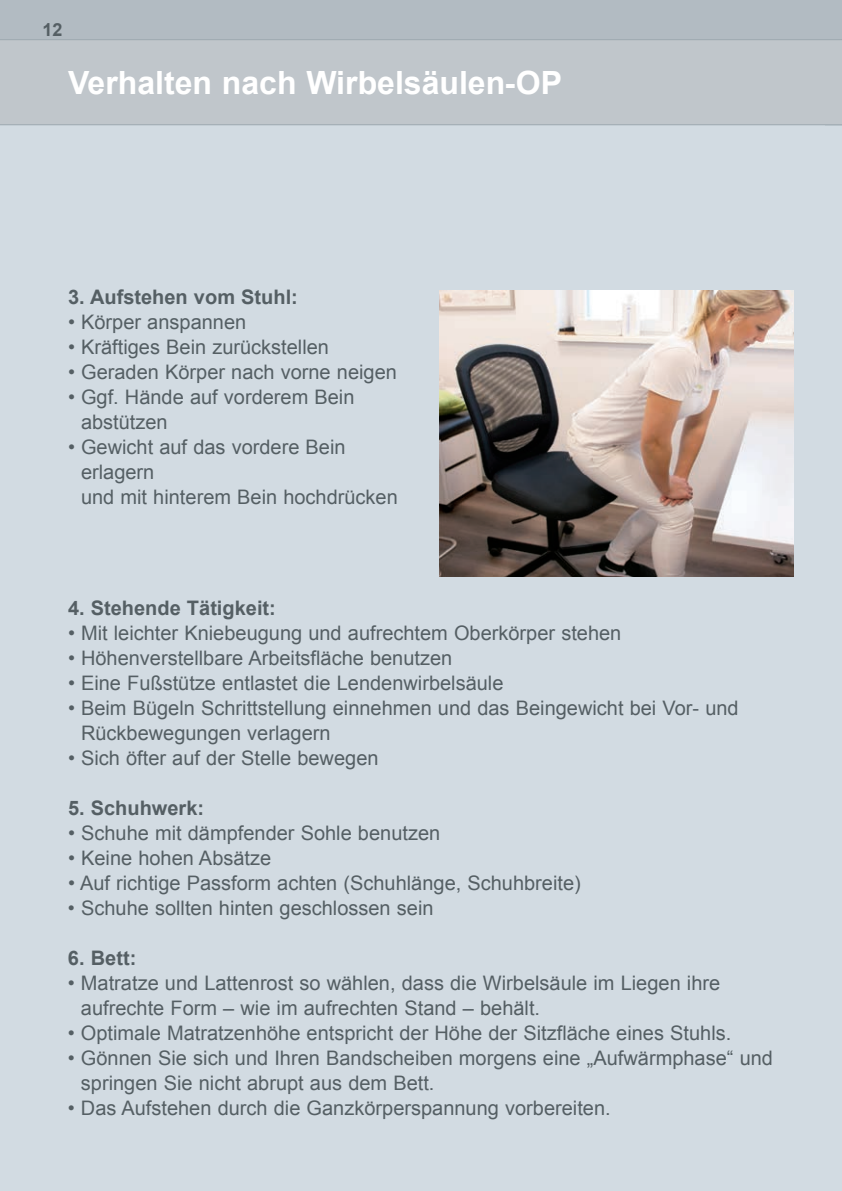
<style>
.page{position:relative;width:842px;height:1191px;background:#d2dbe2}
.page>*{position:absolute;margin:0;border:0;box-sizing:border-box;transform-origin:0 0}
.t1{font:700 32px "Arial";color:#fff}
.t2{font:20px/25px "Arial";color:#555f64}
.t3{font:700 20px "Arial";color:#555f64}
.t4{font:700 18px "Arial";color:#555f64}
</style>
<div class="page">
<div style="left:0;top:40px;width:842px;height:85px;background:#c0c6cb"></div>
<div style="left:0;top:0;width:842px;height:40px;background:#b2bbc2"></div>
<hr style="left:0;top:39px;width:842px;height:1px;background:#9da9b0">
<hr style="left:0;top:124px;width:842px;height:1px;background:#9da9b0">
<img style="left:439px;top:291px;width:355px;height:286px">
<p class="t4" style="left:43px;top:19px;width:22px">12</p>
<h1 class="t1" style="left:68px;top:65px;width:496px">Verhalten nach Wirbelsäulen-OP</h1>
<p class="t3" style="left:68px;top:286px;width:231px">3. Aufstehen vom Stuhl:</p>
<p class="t2" style="left:68px;top:309px;width:180px">• Körper anspannen</p>
<p class="t2" style="left:68px;top:334px;width:262px">• Kräftiges Bein zurückstellen</p>
<p class="t2" style="left:68px;top:359px;width:330px">• Geraden Körper nach vorne neigen</p>
<p class="t2" style="left:81px;top:384px;width:275px;text-indent:-13px">• Ggf. Hände auf vorderem Bein abstützen</p>
<p class="t2" style="left:81px;top:434px;width:318px;text-indent:-13px">• Gewicht auf das vordere Bein erlagern<br>und mit hinterem Bein hochdrücken</p>
<p class="t3" style="left:68px;top:597px;width:209px">4. Stehende Tätigkeit:</p>
<p class="t2" style="left:68px;top:620px;width:555px">• Mit leichter Kniebeugung und aufrechtem Oberkörper stehen</p>
<p class="t2" style="left:68px;top:645px;width:386px">• Höhenverstellbare Arbeitsfläche benutzen</p>
<p class="t2" style="left:68px;top:670px;width:437px">• Eine Fußstütze entlastet die Lendenwirbelsäule</p>
<p class="t2" style="left:81px;top:695px;width:659px;text-indent:-13px">• Beim Bügeln Schrittstellung einnehmen und das Beingewicht bei Vor- und<br>Rückbewegungen verlagern</p>
<p class="t2" style="left:68px;top:745px;width:312px">• Sich öfter auf der Stelle bewegen</p>
<p class="t3" style="left:68px;top:797px;width:138px">5. Schuhwerk:</p>
<p class="t2" style="left:68px;top:820px;width:374px">• Schuhe mit dämpfender Sohle benutzen</p>
<p class="t2" style="left:68px;top:845px;width:205px">• Keine hohen Absätze</p>
<p class="t2" style="left:68px;top:870px;width:514px">• Auf richtige Passform achten (Schuhlänge, Schuhbreite)</p>
<p class="t2" style="left:68px;top:895px;width:367px">• Schuhe sollten hinten geschlossen sein</p>
<p class="t3" style="left:68px;top:947px;width:70px">6. Bett:</p>
<p class="t2" style="left:81px;top:970px;width:641px;text-indent:-13px">• Matratze und Lattenrost so wählen, dass die Wirbelsäule im Liegen ihre aufrechte Form – wie im aufrechten Stand – behält.</p>
<p class="t2" style="left:68px;top:1020px;width:665px">• Optimale Matratzenhöhe entspricht der Höhe der Sitzfläche eines Stuhls.</p>
<p class="t2" style="left:81px;top:1045px;width:694px;text-indent:-13px">• Gönnen Sie sich und Ihren Bandscheiben morgens eine „Aufwärmphase“ und springen Sie nicht abrupt aus dem Bett.</p>
<p class="t2" style="left:68px;top:1095px;width:544px">• Das Aufstehen durch die Ganzkörperspannung vorbereiten.</p>
</div>
